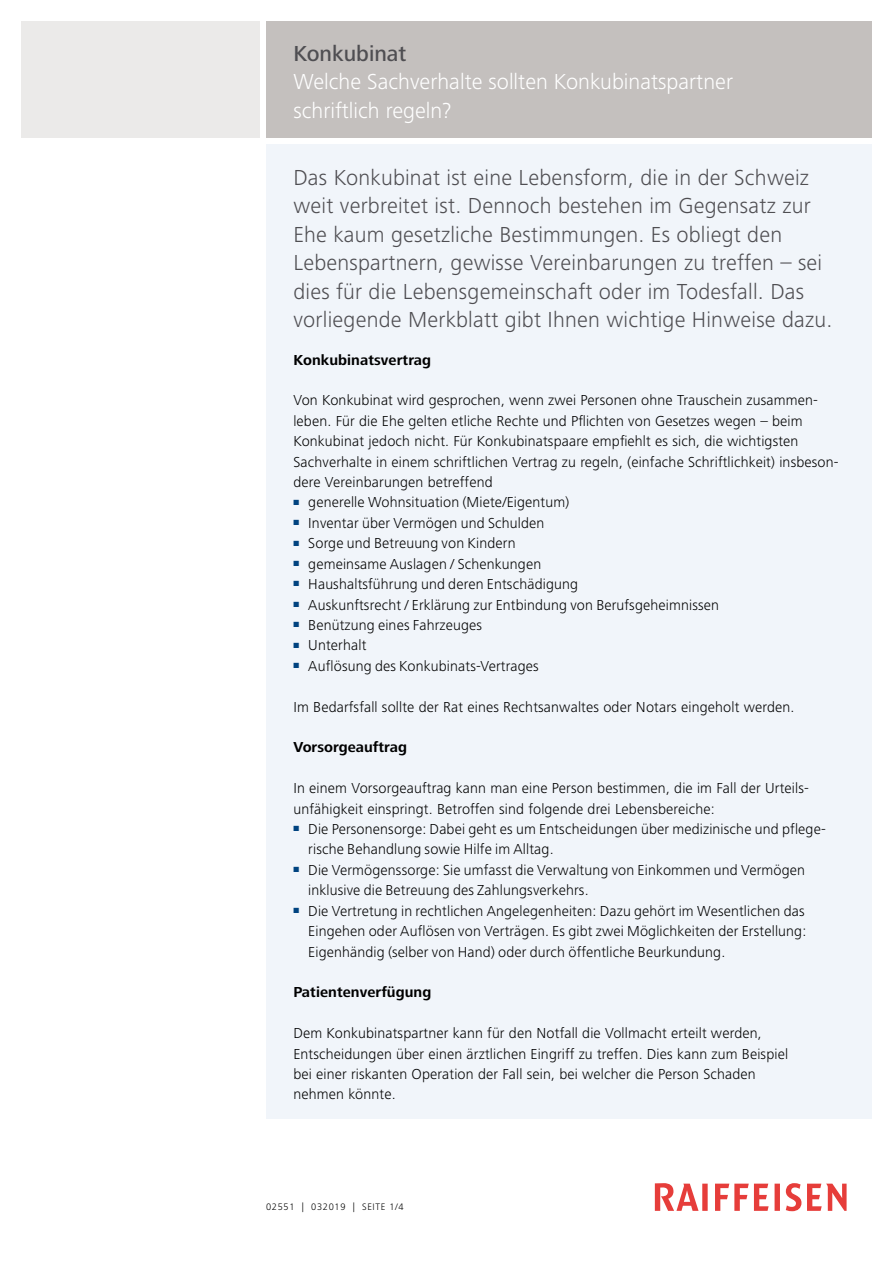
<style>
.page{position:relative;width:893px;height:1263px;background:#fff}
.page>*{position:absolute;margin:0;border:0;box-sizing:border-box;transform-origin:0 0}
.t1{font:300 22.5px/28.5px "Frutiger Next LT";letter-spacing:.01em;color:#4f4e52}
.t2{font:300 22.5px/28.5px "Frutiger Next LT";color:#fff}
.t3{font:500 22.5px "Frutiger Next LT";color:#4f4e52}
.t4{font:300 15px/20.4px "Frutiger Next LT";letter-spacing:.01em;color:#000}
.t5{font:700 15px "Frutiger Next LT";letter-spacing:.005em;color:#000}
.t6{font:300 9.75px "Frutiger Next LT";letter-spacing:.07em;color:#000}
</style>
<div class="page">
<div style="left:266px;top:144px;width:606px;height:975px;background:#f1f5fa"></div>
<div style="left:21px;top:21px;width:239px;height:117px;background:#ebeae9"></div>
<div style="left:266px;top:21px;width:606px;height:117px;background:#c4c0be"></div>
<svg style="left:655px;top:1183px;width:192px;height:28px"></svg>
<h1 class="t3" style="left:293px;top:41px;width:115px">Konkubinat</h1>
<h1 class="t2" style="left:293px;top:68px;width:441px">Welche Sachverhalte sollten Konkubinatspartner schriftlich regeln?</h1>
<p class="t1" style="left:293px;top:163px;width:541px">Das Konkubinat ist eine Lebensform, die in der Schweiz weit verbreitet ist. Dennoch bestehen im Gegensatz zur Ehe kaum gesetzliche Bestimmungen. Es obliegt den Lebenspartnern, gewisse Vereinbarungen zu treffen – sei dies für die Lebensgemeinschaft oder im Todesfall. Das vorliegende Merkblatt gibt Ihnen wichtige Hinweise dazu.</p>
<p class="t5" style="left:293px;top:351px;width:139px">Konkubinatsvertrag</p>
<p class="t4" style="left:293px;top:390px;width:547px">Von Konkubinat wird gesprochen, wenn zwei Personen ohne Trauschein zusammen&shy;leben. Für die Ehe gelten etliche Rechte und Pflichten von Gesetzes wegen – beim Konkubinat jedoch nicht. Für Konkubinatspaare empfiehlt es sich, die wichtigsten Sachverhalte in einem schriftlichen Vertrag zu regeln, (einfache Schriftlichkeit) insbeson&shy;dere Vereinbarungen betreffend</p>
<p class="t4" style="left:293px;top:492px;width:277px"><sup>■</sup> generelle Wohnsituation (Miete/Eigentum)</p>
<p class="t4" style="left:293px;top:513px;width:252px"><sup>■</sup> Inventar über Vermögen und Schulden</p>
<p class="t4" style="left:293px;top:533px;width:224px"><sup>■</sup> Sorge und Betreuung von Kindern</p>
<p class="t4" style="left:293px;top:553px;width:249px"><sup>■</sup> gemeinsame Auslagen / Schenkungen</p>
<p class="t4" style="left:293px;top:574px;width:286px"><sup>■</sup> Haushaltsführung und deren Entschädigung</p>
<p class="t4" style="left:293px;top:594px;width:427px"><sup>■</sup> Auskunftsrecht / Erklärung zur Entbindung von Berufsgeheimnissen</p>
<p class="t4" style="left:293px;top:615px;width:190px"><sup>■</sup> Benützung eines Fahrzeuges</p>
<p class="t4" style="left:293px;top:635px;width:74px"><sup>■</sup> Unterhalt</p>
<p class="t4" style="left:293px;top:656px;width:247px"><sup>■</sup> Auflösung des Konkubinats-Vertrages</p>
<p class="t4" style="left:293px;top:696px;width:503px">Im Bedarfsfall sollte der Rat eines Rechtsanwaltes oder Notars eingeholt werden.</p>
<p class="t5" style="left:293px;top:739px;width:115px">Vorsorgeauftrag</p>
<p class="t4" style="left:293px;top:778px;width:517px">In einem Vorsorgeauftrag kann man eine Person bestimmen, die im Fall der Urteils&shy;unfähigkeit einspringt. Betroffen sind folgende drei Lebensbereiche:</p>
<p class="t4" style="left:308px;top:819px;width:519px;text-indent:-15px"><sup>■</sup> Die Personensorge: Dabei geht es um Entscheidungen über medizinische und pflege&shy;rische Behandlung sowie Hilfe im Alltag.</p>
<p class="t4" style="left:308px;top:860px;width:498px;text-indent:-15px"><sup>■</sup> Die Vermögenssorge: Sie umfasst die Verwaltung von Einkommen und Vermögen inklusive die Betreuung des Zahlungsverkehrs.</p>
<p class="t4" style="left:308px;top:900px;width:499px;text-align:justify;text-indent:-15px"><sup>■</sup> Die Vertretung in rechtlichen Angelegenheiten: Dazu gehört im Wesentlichen das Eingehen oder Auflösen von Verträgen. Es gibt zwei Möglichkeiten der Erstellung:<br>Eigenhändig (selber von Hand) oder durch öffentliche Beurkundung.</p>
<p class="t5" style="left:293px;top:984px;width:139px">Patientenverfügung</p>
<p class="t4" style="left:293px;top:1023px;width:496px">Dem Konkubinatspartner kann für den Notfall die Vollmacht erteilt werden, Entscheidungen über einen ärztlichen Eingriff zu treffen. Dies kann zum Beispiel bei einer riskanten Operation der Fall sein, bei welcher die Person Schaden nehmen könnte.</p>
<p class="t6" style="left:266px;top:1202px;width:139px">02551 | 032019 | SEITE 1/4</p>
</div>
